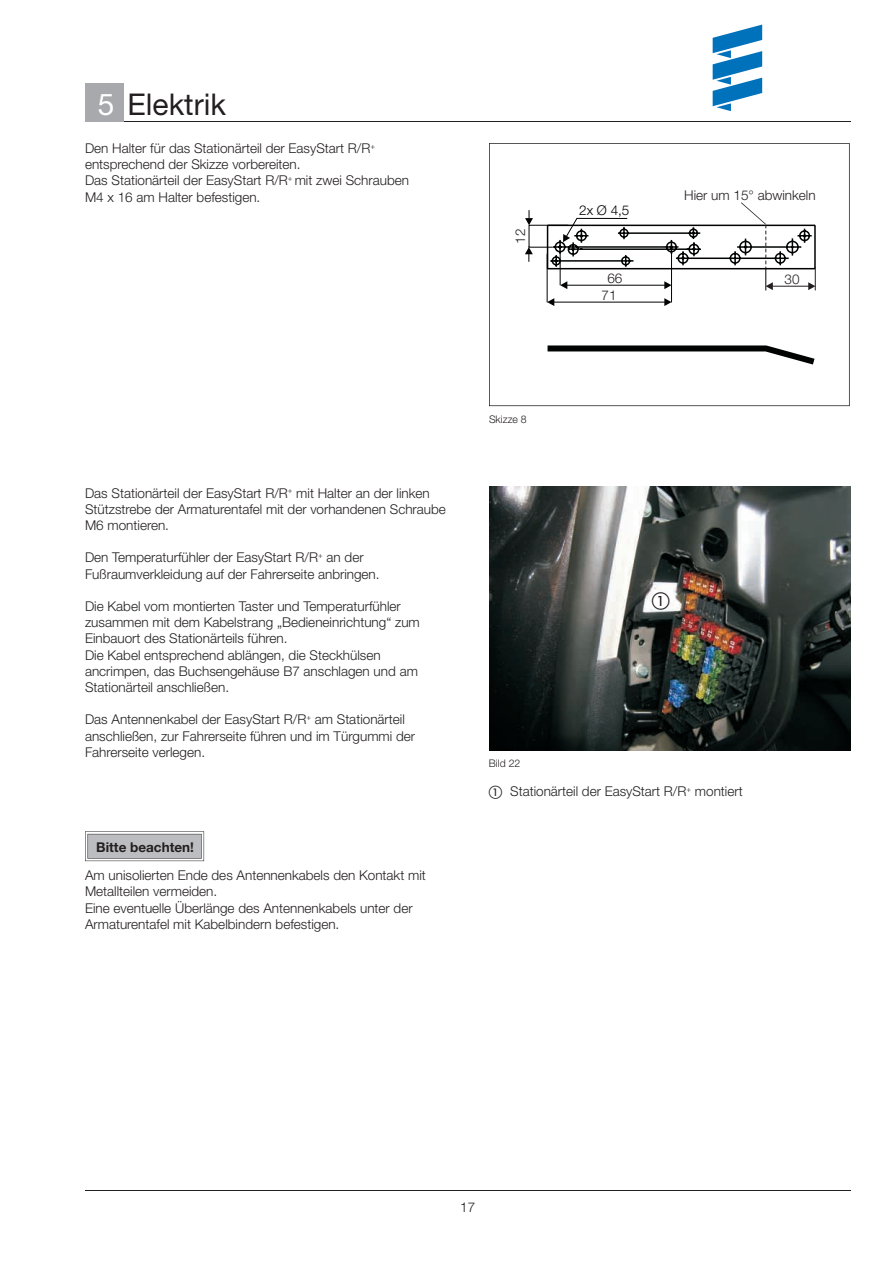
<style>
.page{position:relative;width:893px;height:1263px;background:#fff}
.page>*{position:absolute;margin:0;border:0;box-sizing:border-box;transform-origin:0 0}
.t1{font:30px "Helvetica Neue LT";color:#231f20}
.t2{font:300 13.5px/16.2px "Helvetica Neue LT";color:#231f20}
.t3{font:700 13.5px "Helvetica Neue LT";color:#231f20}
.t4{font:300 13.5px "Helvetica Neue LT";color:#010202}
.t5{font:300 10.5px "Helvetica Neue LT";color:#231f20}
.s1{color:#fff}
</style>
<div class="page">
<hr style="left:85px;top:121px;width:765px;height:1px;background:#231f20">
<hr style="left:85px;top:1190px;width:765px;height:1px;background:#231f20">
<div style="left:85px;top:83px;width:38px;height:38px;background:#a8a9ad"></div>
<svg style="left:713px;top:25px;width:49px;height:86px"></svg>
<svg style="left:85px;top:831px;width:119px;height:30px;background:#bbbcbe"></svg>
<svg style="left:489px;top:143px;width:361px;height:263px"></svg>
<svg style="left:525px;top:202px;width:291px;height:88px"></svg>
<img style="left:489px;top:487px;width:361px;height:263px">
<svg style="left:652px;top:592px;width:17px;height:17px"></svg>
<h1 class="t1" style="left:98px;top:86px;width:130px"><span class="s1">5</span> Elektrik</h1>
<p class="t2" style="left:85px;top:140px;width:325px">Den Halter für das Stationärteil der EasyStart R/R<sup>+ </sup>entsprechend der Skizze vorbereiten.<br>Das Stationärteil der EasyStart R/R<sup>+</sup> mit zwei Schrauben M4 x 16 am Halter befestigen.</p>
<p class="t2" style="left:512px;top:244px;width:16px;rotate:-90deg">12</p>
<p class="t4" style="left:579px;top:202px;width:52px">2x Ø 4,5</p>
<p class="t2" style="left:607px;top:270px;width:17px">66</p>
<p class="t2" style="left:601px;top:287px;width:17px">71</p>
<p class="t2" style="left:684px;top:186px;width:133px">Hier um 15° abwinkeln</p>
<p class="t2" style="left:784px;top:271px;width:17px">30</p>
<p class="t2" style="left:85px;top:484px;width:362px">Das Stationärteil der EasyStart R/R<sup>+</sup> mit Halter an der linken<br>Stützstrebe der Armaturentafel mit der vorhandenen Schraube<br>M6 montieren.</p>
<p class="t2" style="left:85px;top:549px;width:296px">Den Temperaturfühler der EasyStart R/R<sup>+</sup> an der<br>Fußraumverkleidung auf der Fahrerseite anbringen.</p>
<p class="t2" style="left:85px;top:598px;width:336px">Die Kabel vom montierten Taster und Temperaturfühler zusammen mit dem Kabelstrang „Bedieneinrichtung“ zum Einbauort des Stationärteils führen.<br>Die Kabel entsprechend ablängen, die Steckhülsen ancrimpen, das Buchsengehäuse B7 anschlagen und am Stationärteil anschließen.</p>
<p class="t2" style="left:85px;top:711px;width:332px">Das Antennenkabel der EasyStart R/R<sup>+</sup> am Stationärteil anschließen, zur Fahrerseite führen und im Türgummi der<br>Fahrerseite verlegen.</p>
<p class="t3" style="left:96px;top:838px;width:99px">Bitte beachten!</p>
<p class="t2" style="left:85px;top:867px;width:342px">Am unisolierten Ende des Antennenkabels den Kontakt mit Metallteilen vermeiden.<br>Eine eventuelle Überlänge des Antennenkabels unter der Armaturentafel mit Kabelbindern befestigen.</p>
<p class="t5" style="left:489px;top:413px;width:39px">Skizze 8</p>
<p class="t5" style="left:489px;top:757px;width:33px">Bild 22</p>
<p class="t2" style="left:510px;top:783px;width:234px">Stationärteil der EasyStart R/R<sup>+</sup> montiert</p>
<p class="t2" style="left:460px;top:1198px;width:17px">17</p>
</div>
